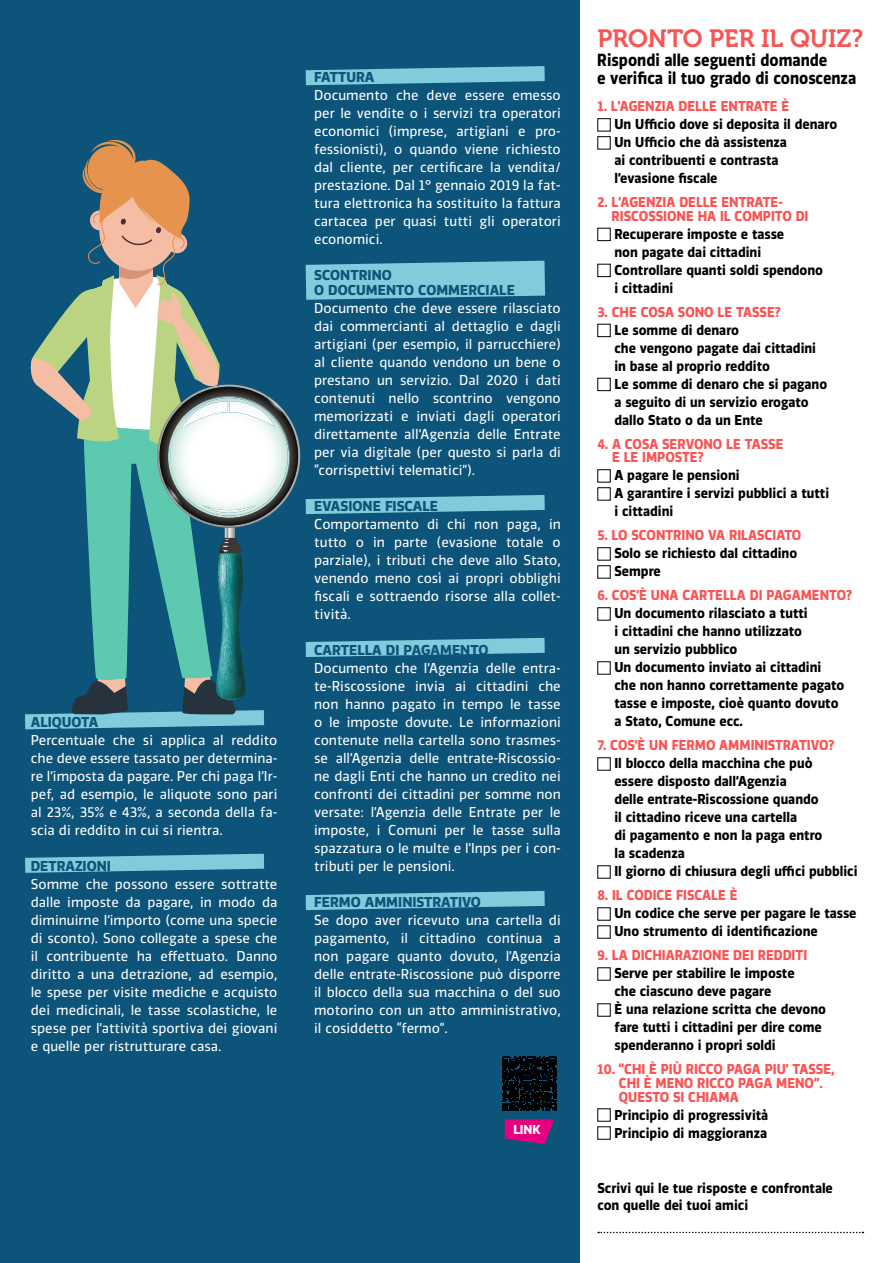
<style>
.page{position:relative;width:893px;height:1263px;background:#fff}
.page>*{position:absolute;margin:0;border:0;box-sizing:border-box;transform-origin:0 0}
.t1{font:24.9px "Museo 700";color:#fa5454}
.t2{font:700 16.5px/18.5px "Vinkel";color:#000;scale:.9 1}
.t3{font:13.5px/18px "Vinkel";color:#fff;text-align:justify}
.t4{font:700 13.5px/18px "Vinkel";color:#000;scale:.94 1}
.t5{font:700 13.5px/13.5px "Vinkel";color:#fa5454;scale:.94 1}
.t6{font:700 13.5px/15px "Vinkel";color:#0d547a}
.t7{font:700 12px "Vinkel";color:#fff}
</style>
<div class="page">
<div style="left:0;top:0;width:579px;height:1263px;background:#0d547a"></div>
<svg style="left:25px;top:854px;width:239px;height:19px"></svg>
<svg style="left:598px;top:1232px;width:265px;height:1px"></svg>
<svg style="left:306px;top:495px;width:239px;height:19px"></svg>
<svg style="left:306px;top:638px;width:239px;height:19px"></svg>
<svg style="left:306px;top:891px;width:239px;height:19px"></svg>
<svg style="left:306px;top:66px;width:239px;height:19px"></svg>
<svg style="left:306px;top:261px;width:239px;height:39px;background:#73bfd2"></svg>
<div style="left:597px;top:118px;width:14px;height:13px;border:1px solid #000"></div>
<div style="left:597px;top:136px;width:14px;height:13px;border:1px solid #000"></div>
<div style="left:597px;top:228px;width:14px;height:13px;border:1px solid #000"></div>
<div style="left:597px;top:264px;width:14px;height:13px;border:1px solid #000"></div>
<div style="left:597px;top:324px;width:14px;height:13px;border:1px solid #000"></div>
<div style="left:597px;top:378px;width:14px;height:13px;border:1px solid #000"></div>
<div style="left:597px;top:469px;width:14px;height:13px;border:1px solid #000"></div>
<div style="left:597px;top:487px;width:14px;height:13px;border:1px solid #000"></div>
<div style="left:597px;top:547px;width:14px;height:13px;border:1px solid #000"></div>
<div style="left:597px;top:565px;width:14px;height:13px;border:1px solid #000"></div>
<div style="left:597px;top:607px;width:14px;height:13px;border:1px solid #000"></div>
<svg style="left:503px;top:1056px;width:54px;height:55px"></svg>
<svg style="left:502px;top:1057px;width:54px;height:54px;background:#010b10"></svg>
<svg style="left:505px;top:1119px;width:49px;height:25px"></svg>
<svg style="left:25px;top:139px;width:273px;height:590px"></svg>
<p class="t6" style="left:31px;top:715px;width:69px">ALIQUOTA</p>
<p class="t3" style="left:31px;top:731px;width:248px">Percentuale che si applica al reddito che deve essere tassato per determina&shy;re l’imposta da pagare. Per chi paga l’Ir&shy;pef, ad esempio, le aliquote sono pari al 23%, 35% e 43%, a seconda della fa&shy;scia di reddito in cui si rientra.</p>
<p class="t6" style="left:31px;top:859px;width:82px">DETRAZIONI</p>
<p class="t3" style="left:31px;top:875px;width:248px">Somme che possono essere sottratte dalle imposte da pagare, in modo da diminuirne l’importo (come una specie di sconto). Sono collegate a spese che il contribuente ha effettuato. Danno diritto a una detrazione, ad esempio, le spese per visite mediche e acquisto dei medicinali, le tasse scolastiche, le spese per l’attività sportiva dei giovani e quelle per ristrutturare casa.</p>
<p class="t6" style="left:314px;top:70px;width:62px">FATTURA</p>
<p class="t3" style="left:314px;top:86px;width:248px">Documento che deve essere emesso per le vendite o i servizi tra operatori economici (imprese, artigiani e pro&shy;fessionisti), o quando viene richiesto dal cliente, per certificare la vendita/ prestazione. Dal 1° gennaio 2019 la fat&shy;tura elettronica ha sostituito la fattura cartacea per quasi tutti gli operatori economici.</p>
<p class="t6" style="left:314px;top:267px;width:202px">SCONTRINO<br>O DOCUMENTO COMMERCIALE</p>
<p class="t3" style="left:314px;top:299px;width:248px">Documento che deve essere rilasciato dai commercianti al dettaglio e dagli artigiani (per esempio, il parrucchiere) al cliente quando vendono un bene o prestano un servizio. Dal 2020 i dati contenuti nello scontrino vengono memorizzati e inviati dagli operatori direttamente all’Agenzia delle Entrate per via digitale (per questo si parla di “corrispettivi telematici”).</p>
<p class="t6" style="left:314px;top:498px;width:126px">EVASIONE FISCALE</p>
<p class="t3" style="left:314px;top:515px;width:248px">Comportamento di chi non paga, in tutto o in parte (evasione totale o parziale), i tributi che deve allo Stato, venendo meno così ai propri obblighi fiscali e sottraendo risorse alla collet&shy;tività.</p>
<p class="t6" style="left:314px;top:642px;width:176px">CARTELLA DI PAGAMENTO</p>
<p class="t3" style="left:314px;top:659px;width:248px">Documento che l’Agenzia delle entra&shy;te-Riscossione invia ai cittadini che non hanno pagato in tempo le tasse o le imposte dovute. Le informazioni contenute nella cartella sono trasmes&shy;se all’Agenzia delle entrate-Riscossio&shy;ne dagli Enti che hanno un credito nei confronti dei cittadini per somme non versate: l’Agenzia delle Entrate per le imposte, i Comuni per le tasse sulla spazzatura o le multe e l’Inps per i con&shy;tributi per le pensioni.</p>
<p class="t6" style="left:314px;top:894px;width:168px">FERMO AMMINISTRATIVO</p>
<p class="t3" style="left:314px;top:911px;width:248px">Se dopo aver ricevuto una cartella di pagamento, il cittadino continua a non pagare quanto dovuto, l’Agenzia delle entrate-Riscossione può disporre il blocco della sua macchina o del suo motorino con un atto amministrativo, il cosiddetto “fermo”.</p>
<h1 class="t1" style="left:597px;top:25px;width:267px">PRONTO PER IL QUIZ?</h1>
<p class="t2" style="left:597px;top:51px;width:289px">Rispondi alle seguenti domande<br>e verifica il tuo grado di conoscenza</p>
<p class="t5" style="left:597px;top:100px;width:206px">1. L’AGENZIA DELLE ENTRATE È</p>
<p class="t4" style="left:614px;top:116px;width:239px">Un Ufficio dove si deposita il denaro<br>Un Ufficio che dà assistenza<br>ai contribuenti e contrasta l’evasione fiscale</p>
<p class="t5" style="left:612px;top:196px;width:211px;text-indent:-14px">2. L’AGENZIA DELLE ENTRATE-<br>RISCOSSIONE HA IL COMPITO DI</p>
<p class="t4" style="left:614px;top:225px;width:223px">Recuperare imposte e tasse<br>non pagate dai cittadini<br>Controllare quanti soldi spendono i cittadini</p>
<p class="t5" style="left:597px;top:305px;width:197px">3. CHE COSA SONO LE TASSE?</p>
<p class="t4" style="left:614px;top:321px;width:228px">Le somme di denaro<br>che vengono pagate dai cittadini in base al proprio reddito<br>Le somme di denaro che si pagano a seguito di un servizio erogato dallo Stato o da un Ente</p>
<p class="t5" style="left:612px;top:437px;width:184px;text-indent:-15px">4. A COSA SERVONO LE TASSE<br>E LE IMPOSTE?</p>
<p class="t4" style="left:614px;top:467px;width:230px">A pagare le pensioni<br>A garantire i servizi pubblici a tutti i cittadini</p>
<p class="t5" style="left:597px;top:529px;width:218px">5. LO SCONTRINO VA RILASCIATO</p>
<p class="t4" style="left:614px;top:545px;width:196px">Solo se richiesto dal cittadino<br>Sempre</p>
<p class="t5" style="left:597px;top:589px;width:273px">6. COS’È UNA CARTELLA DI PAGAMENTO?</p>
<p class="t4" style="left:614px;top:605px;width:246px">Un documento rilasciato a tutti<br>i cittadini che hanno utilizzato<br>un servizio pubblico<br>Un documento inviato ai cittadini che non hanno correttamente pagato tasse e imposte, cioè quanto dovuto a Stato, Comune ecc.</p>
<p class="t5" style="left:597px;top:739px;width:254px">7. COS’È UN FERMO AMMINISTRATIVO?</p>
<p class="t4" style="left:614px;top:755px;width:260px">Il blocco della macchina che può<br>essere disposto dall’Agenzia<br>delle entrate-Riscossione quando<br>il cittadino riceve una cartella<br>di pagamento e non la paga entro<br>la scadenza<br>Il giorno di chiusura degli uffici pubblici</p>
<p class="t5" style="left:597px;top:889px;width:151px">8. IL CODICE FISCALE È</p>
<p class="t4" style="left:614px;top:905px;width:259px">Un codice che serve per pagare le tasse<br>Uno strumento di identificazione</p>
<p class="t5" style="left:597px;top:949px;width:225px">9. LA DICHIARAZIONE DEI REDDITI</p>
<p class="t4" style="left:614px;top:965px;width:227px">Serve per stabilire le imposte<br>che ciascuno deve pagare<br>È una relazione scritta che devono fare tutti i cittadini per dire come spenderanno i propri soldi</p>
<p class="t5" style="left:619px;top:1063px;width:231px;text-indent:-21px">10. “CHI È PIÙ RICCO PAGA PIU’ TASSE,<br>CHI È MENO RICCO PAGA MENO”.<br>QUESTO SI CHIAMA</p>
<p class="t4" style="left:614px;top:1106px;width:165px">Principio di progressività</p>
<p class="t7" style="left:513px;top:1122px;width:29px">LINK</p>
<p class="t4" style="left:614px;top:1124px;width:164px">Principio di maggioranza</p>
<p class="t4" style="left:597px;top:1180px;width:252px;line-height:16.5px">Scrivi qui le tue risposte e confrontale con quelle dei tuoi amici</p>
</div>
